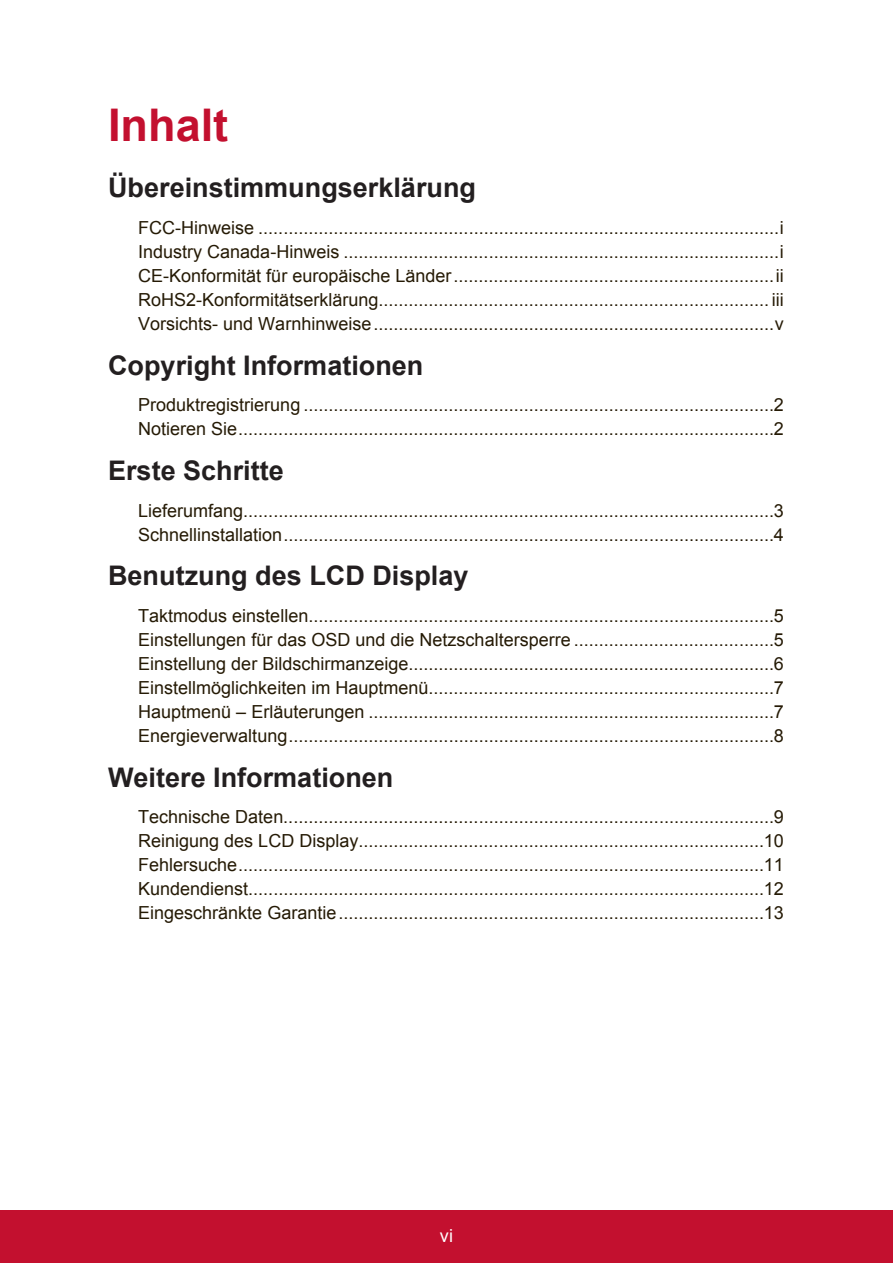
<style>
.page{position:relative;width:893px;height:1263px;background:#fff}
.page>*{position:absolute;margin:0;border:0;box-sizing:border-box;transform-origin:0 0}
.t1{font:700 45px "Arial";color:#c3102f}
.t2{font:700 27px "Arial";color:#231f20}
.t3{font:18px/24px "Arial";color:#251a05;text-align:justify}
.t4{font:18px "Arial";color:#fff}
</style>
<div class="page">
<div style="left:0;top:1210px;width:892px;height:53px;background:#c3102f"></div>
<h1 class="t1" style="left:108px;top:95px;width:122px">Inhalt</h1>
<h2 class="t2" style="left:108px;top:170px;width:369px">Übereinstimmungserklärung</h2>
<p class="t3" style="left:138px;top:216px;width:647px">FCC-Hinweise ........................................................................................................i Industry Canada-Hinweis .......................................................................................i CE-Konformität für europäische Länder................................................................ii RoHS2-Konformitätserklärung.............................................................................. iii Vorsichts- und Warnhinweise................................................................................v</p>
<h2 class="t2" style="left:108px;top:347px;width:317px">Copyright Informationen</h2>
<p class="t3" style="left:138px;top:393px;width:646px">Produktregistrierung ..............................................................................................2<br>Notieren Sie...........................................................................................................2</p>
<h2 class="t2" style="left:108px;top:452px;width:177px">Erste Schritte</h2>
<p class="t3" style="left:138px;top:498px;width:646px">Lieferumfang..........................................................................................................3<br>Schnellinstallation..................................................................................................4</p>
<h2 class="t2" style="left:108px;top:558px;width:362px">Benutzung des LCD Display</h2>
<p class="t3" style="left:138px;top:604px;width:647px">Taktmodus einstellen.............................................................................................5<br>Einstellungen für das OSD und die Netzschaltersperre ........................................5<br>Einstellung der Bildschirmanzeige.........................................................................6<br>Einstellmöglichkeiten im Hauptmenü.....................................................................7<br>Hauptmenü – Erläuterungen .................................................................................7<br>Energieverwaltung.................................................................................................8</p>
<h2 class="t2" style="left:108px;top:759px;width:287px">Weitere Informationen</h2>
<p class="t3" style="left:138px;top:805px;width:646px">Technische Daten..................................................................................................9<br>Reinigung des LCD Display.................................................................................10<br>Fehlersuche.........................................................................................................11<br>Kundendienst.......................................................................................................12<br>Eingeschränkte Garantie.....................................................................................13</p>
<p class="t4" style="left:440px;top:1223px;width:14px">vi</p>
</div>
